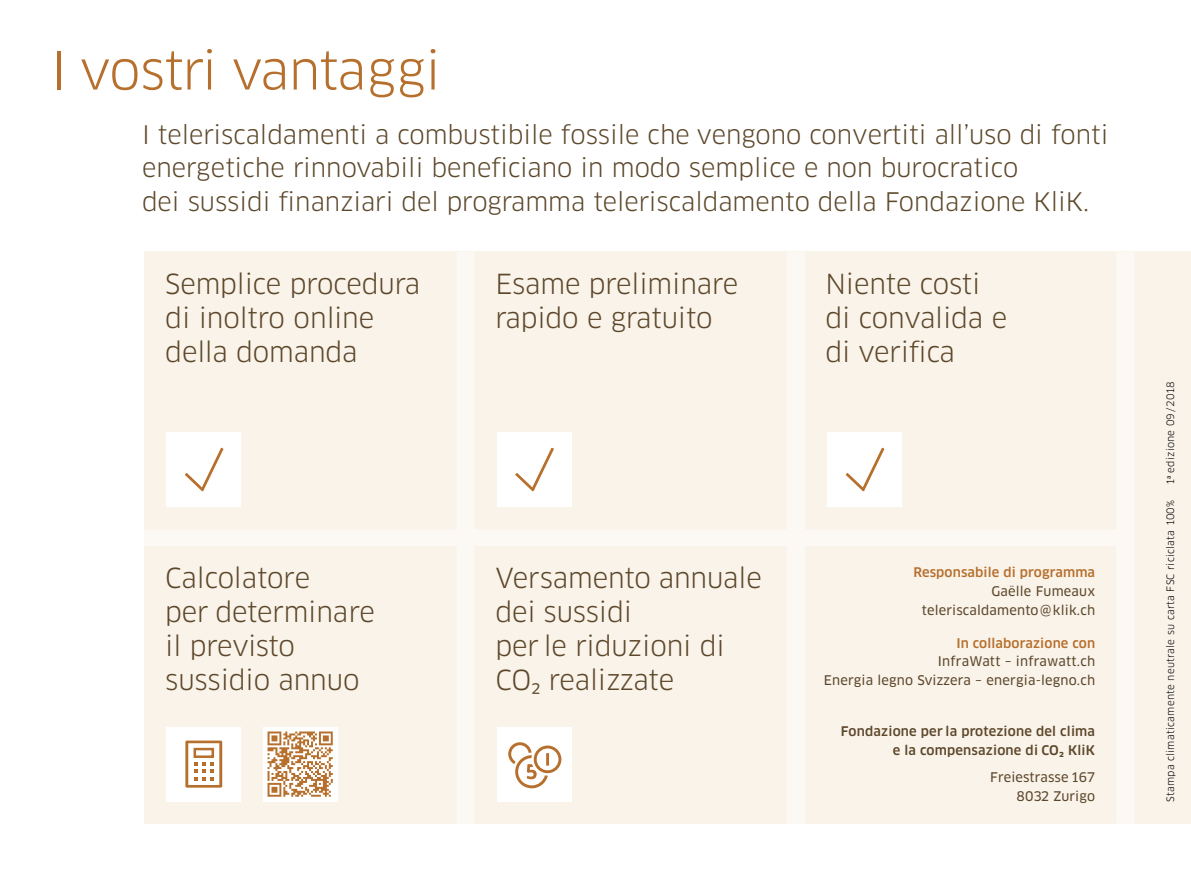
<style>
.page{position:relative;width:1191px;height:879px;background:#fff}
.page>*{position:absolute;margin:0;border:0;box-sizing:border-box;transform-origin:0 0}
.t1{font:51px "Clan OT";letter-spacing:-.02em;color:#b66f2c}
.t2{font:27px/34px "Clan OT";letter-spacing:-.005em;color:#5c472a}
.t3{font:25px/33.6px "Clan OT";color:#5c472a}
.t4{font:13px/18.6px "Clan OT News";letter-spacing:.015em;color:#5c472a;text-align:right}
.t5{font:500 13px/18.6px "Clan OT";letter-spacing:.015em;color:#5c472a;text-align:right}
.t6{font:500 13px "Clan OT";letter-spacing:.01em;color:#b66f2c}
.t7{font:10px "Clan OT";letter-spacing:.02em;color:#000}
.s1{font-weight:700}
</style>
<div class="page">
<div style="left:144px;top:252px;width:1047px;height:572px;background:#faf3ea"></div>
<div style="left:497px;top:727px;width:74px;height:74px;background:#fff"></div>
<svg style="left:508px;top:742px;width:53px;height:46px"></svg>
<div style="left:827px;top:432px;width:74px;height:74px;background:#fff"></div>
<svg style="left:845px;top:447px;width:40px;height:45px"></svg>
<div style="left:497px;top:432px;width:74px;height:74px;background:#fff"></div>
<svg style="left:515px;top:447px;width:40px;height:45px"></svg>
<div style="left:167px;top:432px;width:74px;height:74px;background:#fff"></div>
<svg style="left:185px;top:447px;width:39px;height:45px"></svg>
<div style="left:263px;top:727px;width:74px;height:74px;background:#fff"></div>
<svg style="left:267px;top:731px;width:66px;height:65px"></svg>
<div style="left:167px;top:727px;width:74px;height:74px;background:#fff"></div>
<svg style="left:185px;top:740px;width:37px;height:47px"></svg>
<div style="left:193px;top:748px;width:21px;height:10px;border:2px solid #b66f2c"></div>
<h1 class="t1" style="left:51px;top:40px;width:391px">I vostri vantaggi</h1>
<p class="t3" style="left:142px;top:118px;width:968px">I teleriscaldamenti a combustibile fossile che vengono convertiti all’uso di fonti energetiche rinnovabili beneficiano in modo semplice e non burocratico<br>dei sussidi finanziari del programma teleriscaldamento della Fondazione KliK.</p>
<p class="t2" style="left:165px;top:267px;width:256px">Semplice procedura di inoltro online della domanda</p>
<p class="t2" style="left:495px;top:267px;width:244px">Esame preliminare rapido e gratuito</p>
<p class="t2" style="left:825px;top:267px;width:183px">Niente costi di convalida e di verifica</p>
<p class="t2" style="left:165px;top:561px;width:211px">Calcolatore<br>per determinare il previsto sussidio annuo</p>
<p class="t2" style="left:495px;top:561px;width:268px">Versamento annuale dei sussidi<br>per le riduzioni di<br>CO₂ realizzate</p>
<p class="t6" style="left:913px;top:565px;width:183px">Responsabile di programma</p>
<p class="t4" style="left:922px;top:582px;width:175px">Gaëlle Fumeaux teleriscaldamento@klik.ch</p>
<p class="t6" style="left:956px;top:635px;width:140px">In collaborazione con</p>
<p class="t4" style="left:823px;top:652px;width:273px">InfraWatt – infrawatt.ch<br>Energia legno Svizzera – energia-legno.ch</p>
<p class="t5" style="left:841px;top:722px;width:256px">Fondazione per la protezione del clima e la compensazione di CO<span class="s1">₂</span> KliK</p>
<p class="t4" style="left:990px;top:768px;width:106px">Freiestrasse 167<br>8032 Zurigo</p>
<p class="t7" style="left:1164px;top:485px;width:105px;rotate:-90deg">1<sup>a</sup> edizione 09/2018</p>
<p class="t7" style="left:1164px;top:802px;width:304px;rotate:-90deg">Stampa climaticamente neutrale su carta FSC riciclata 100%</p>
</div>
